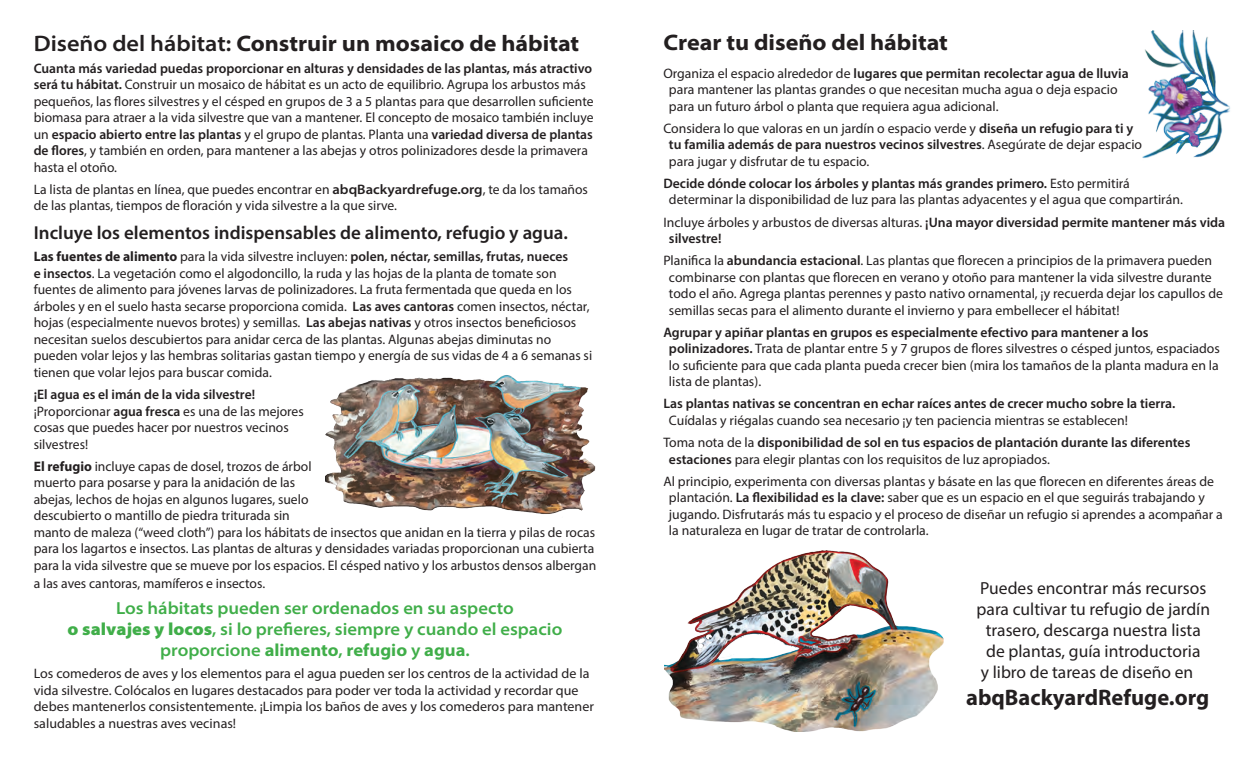
<style>
.page{position:relative;width:1260px;height:765px;background:#fff}
.page>*{position:absolute;margin:0;border:0;box-sizing:border-box;transform-origin:0 0}
.t1{font:700 semi-expanded 22.5px "Myriad Pro";color:#231f20}
.t2{font:700 22.5px "Myriad Pro";color:#231f20}
.t3{font:600 18.75px "Myriad Pro";color:#231f20}
.t4{font:17.5px "Myriad Pro";color:#231f20}
.t5{font:600 semi-expanded 17.5px/21px "Myriad Pro";color:#40ae49;text-align:center}
.t6{font:13.75px/16.5px "Myriad Pro";color:#231f20}
.t7{font:600 13.75px/16.5px "Myriad Pro";color:#231f20}
.s1{font-weight:600}
.s2{font-weight:600;font-stretch:semi-expanded}
.s3{font-weight:700}
.s4{font-weight:900}
.s5{font-weight:400}
</style>
<div class="page">
<img style="left:325px;top:375px;width:271px;height:139px">
<img style="left:665px;top:551px;width:279px;height:180px">
<img style="left:1142px;top:30px;width:88px;height:128px">
<h1 class="t1" style="left:34px;top:28px;width:547px"><span class="s1">Diseño del hábitat:</span> Construir un mosaico de hábitat</h1>
<p class="t6" style="left:34px;top:60px;width:561px"><span class="s1">Cuanta más variedad puedas proporcionar en alturas y densidades de las plantas, más atractivo será tu hábitat.</span> Construir un mosaico de hábitat es un acto de equilibrio. Agrupa los arbustos más pequeños, las flores silvestres y el césped en grupos de 3 a 5 plantas para que desarrollen suficiente biomasa para atraer a la vida silvestre que van a mantener. El concepto de mosaico también incluye un <span class="s1">espacio abierto entre las plantas</span> y el grupo de plantas. Planta una <span class="s1">variedad diversa de plantas de flores</span>, y también en orden, para mantener a las abejas y otros polinizadores desde la primavera hasta el otoño.</p>
<p class="t6" style="left:34px;top:181px;width:556px">La lista de plantas en línea, que puedes encontrar en <span class="s2">abqBackyardrefuge.org</span>, te da los tamaños de las plantas, tiempos de floración y vida silvestre a la que sirve.</p>
<h2 class="t3" style="left:34px;top:221px;width:536px">Incluye los elementos indispensables de alimento, refugio y agua.</h2>
<p class="t6" style="left:34px;top:248px;width:560px"><span class="s3">Las fuentes de alimento</span> para la vida silvestre incluyen: <span class="s1">polen, néctar, semillas, frutas, nueces<br>e insectos</span>. La vegetación como el algodoncillo, la ruda y las hojas de la planta de tomate son fuentes de alimento para jóvenes larvas de polinizadores. La fruta fermentada que queda en los árboles y en el suelo hasta secarse proporciona comida. <span class="s1">Las aves cantoras</span> comen insectos, néctar, hojas (especialmente nuevos brotes) y semillas. <span class="s1">Las abejas nativas</span> y otros insectos beneficiosos necesitan suelos descubiertos para anidar cerca de las plantas. Algunas abejas diminutas no pueden volar lejos y las hembras solitarias gastan tiempo y energía de sus vidas de 4 a 6 semanas si tienen que volar lejos para buscar comida.</p>
<p class="t6" style="left:34px;top:386px;width:272px"><span class="s1">¡El agua es el imán de la vida silvestre! </span>¡Proporcionar <span class="s1">agua fresca</span> es una de las mejores cosas que puedes hacer por nuestros vecinos silvestres!</p>
<p class="t6" style="left:34px;top:458px;width:564px"><span class="s3">El refugio</span> incluye capas de dosel, trozos de árbol<br>muerto para posarse y para la anidación de las<br>abejas, lechos de hojas en algunos lugares, suelo<br>descubierto o mantillo de piedra triturada sin<br>manto de maleza (“weed cloth”) para los hábitats de insectos que anidan en la tierra y pilas de rocas para los lagartos e insectos. Las plantas de alturas y densidades variadas proporcionan una cubierta para la vida silvestre que se mueve por los espacios. El césped nativo y los arbustos densos albergan</p>
<p class="t6" style="left:34px;top:575px;width:233px">a las aves cantoras, mamíferos e insectos.</p>
<p class="t5" style="left:68px;top:597px;width:496px">Los hábitats pueden ser ordenados en su aspecto<br><span class="s4">o salvajes y locos</span>, si lo prefieres, siempre y cuando el espacio proporcione <span class="s3">alimento</span>, <span class="s3">refugio</span> y <span class="s3">agua</span>.</p>
<p class="t6" style="left:34px;top:665px;width:562px">Los comederos de aves y los elementos para el agua pueden ser los centros de la actividad de la vida silvestre. Colócalos en lugares destacados para poder ver toda la actividad y recordar que debes mantenerlos consistentemente. ¡Limpia los baños de aves y los comederos para mantener saludables a nuestras aves vecinas!</p>
<h1 class="t1" style="left:663px;top:27px;width:286px">Crear tu diseño del hábitat</h1>
<p class="t6" style="left:669px;top:65px;width:461px;text-indent:-6px">Organiza el espacio alrededor de <span class="s1">lugares que permitan recolectar agua de lluvia </span>para mantener las plantas grandes o que necesitan mucha agua o deja espacio para un futuro árbol o planta que requiera agua adicional.</p>
<p class="t6" style="left:669px;top:120px;width:475px;text-indent:-6px">Considera lo que valoras en un jardín o espacio verde y <span class="s1">diseña un refugio para ti y tu familia además de para nuestros vecinos silvestres</span>. Asegúrate de dejar espacio para jugar y disfrutar de tu espacio.</p>
<p class="t6" style="left:669px;top:175px;width:515px;text-indent:-6px"><span class="s1">Decide dónde colocar los árboles y plantas más grandes primero.</span> Esto permitirá determinar la disponibilidad de luz para las plantas adyacentes y el agua que compartirán.</p>
<p class="t7" style="left:669px;top:213px;width:558px;text-indent:-6px"><span class="s5">Incluye árboles y arbustos de diversas alturas.</span> ¡Una mayor diversidad permite mantener más vida silvestre!</p>
<p class="t6" style="left:669px;top:252px;width:556px;text-indent:-6px">Planifica la <span class="s1">abundancia estacional</span>. Las plantas que florecen a principios de la primavera pueden combinarse con plantas que florecen en verano y otoño para mantener la vida silvestre durante todo el año. Agrega plantas perennes y pasto nativo ornamental, ¡y recuerda dejar los capullos de semillas secas para el alimento durante el invierno y para embellecer el hábitat!</p>
<p class="t6" style="left:669px;top:324px;width:552px;text-indent:-6px"><span class="s1">Agrupar y apiñar plantas en grupos es especialmente efectivo para mantener a los polinizadores.</span> Trata de plantar entre 5 y 7 grupos de flores silvestres o césped juntos, espaciados lo suficiente para que cada planta pueda crecer bien (mira los tamaños de la planta madura en la lista de plantas).</p>
<p class="t7" style="left:663px;top:395px;width:514px">Las plantas nativas se concentran en echar raíces antes de crecer mucho sobre la tierra.</p>
<p class="t6" style="left:663px;top:409px;width:529px;line-height:22.1px;text-indent:6px">Cuídalas y riégalas cuando sea necesario ¡y ten paciencia mientras se establecen!<br>Toma nota de la <span class="s1">disponibilidad de sol en tus espacios de plantación durante las diferentes</span></p>
<p class="t6" style="left:663px;top:448px;width:552px;line-height:22.1px;text-indent:6px"><span class="s1">estaciones</span> para elegir plantas con los requisitos de luz apropiados.<br>Al principio, experimenta con diversas plantas y básate en las que florecen en diferentes áreas de</p>
<p class="t6" style="left:669px;top:489px;width:555px">plantación. <span class="s1">La flexibilidad es la clave:</span> saber que es un espacio en el que seguirás trabajando y jugando. Disfrutarás más tu espacio y el proceso de diseñar un refugio si aprendes a acompañar a la naturaleza en lugar de tratar de controlarla.</p>
<p class="t4" style="left:980px;top:577px;width:228px">Puedes encontrar más recursos</p>
<p class="t4" style="left:977px;top:598px;width:235px">para cultivar tu refugio de jardín</p>
<p class="t4" style="left:986px;top:619px;width:216px">trasero, descarga nuestra lista</p>
<p class="t4" style="left:986px;top:640px;width:216px">de plantas, guía introductoria</p>
<p class="t4" style="left:981px;top:661px;width:214px">y libro de tareas de diseño en</p>
<h1 class="t2" style="left:966px;top:683px;width:245px">abqBackyardRefuge.org</h1>
</div>
